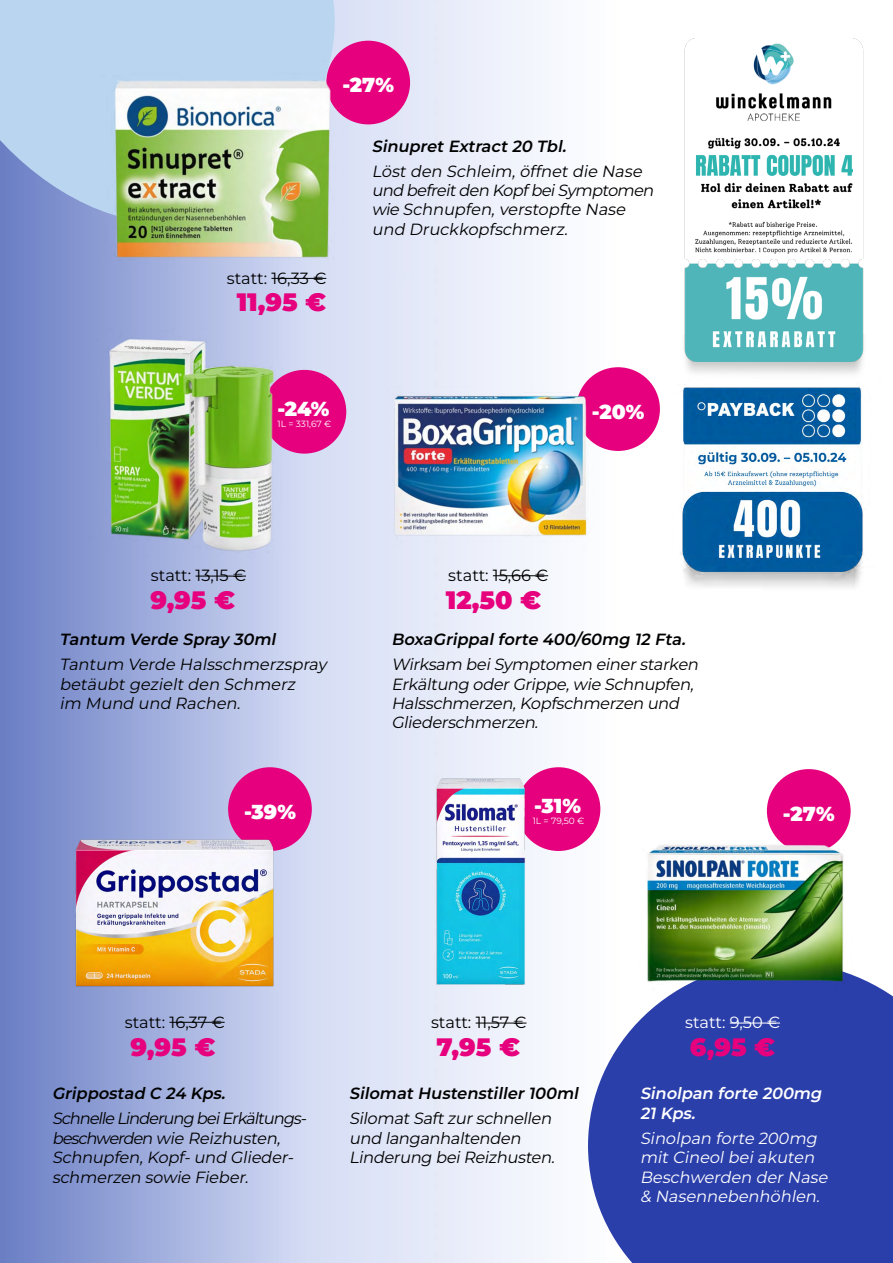
<style>
.page{position:relative;width:893px;height:1263px;background:#fff}
.page>*{position:absolute;margin:0;border:0;box-sizing:border-box;transform-origin:0 0}
.t1{font:900 25.2px "Montserrat";color:#e6007d}
.t2{font:900 20.25px "Montserrat";color:#fff}
.t3{font:italic 16.2px/19.5px "Montserrat";color:#000}
.t4{font:italic 600 16.2px "Montserrat";color:#000}
.t5{font:italic 16.2px "Montserrat";color:#fff}
.t6{font:16.2px "Montserrat";color:#000}
.t7{font:italic 600 16.2px "Montserrat";color:#fff}
.t8{font:16.2px "Montserrat";color:#fff}
.t9{font:9px "Montserrat";color:#fff}
</style>
<div class="page">
<img style="left:0;top:0;width:851px;height:1263px">
<div style="left:576px;top:367px;width:84px;height:84px;background:#e6007d;border-radius:50%"></div>
<div style="left:263px;top:370px;width:83px;height:84px;background:#e6007d;border-radius:50%"></div>
<svg style="left:588px;top:962px;width:305px;height:301px;background:#3e50b1"></svg>
<img style="left:672px;top:372px;width:192px;height:223px">
<svg style="left:0;top:0;width:418px;height:304px;background:#b7caea"></svg>
<img style="left:60px;top:325px;width:241px;height:233px">
<img style="left:384px;top:384px;width:219px;height:167px">
<hr style="left:196px;top:576px;width:50px;height:1px;background:#000">
<hr style="left:493px;top:575px;width:55px;height:1px;background:#000">
<hr style="left:271px;top:278px;width:55px;height:1px;background:#000">
<img style="left:674px;top:0;width:190px;height:387px">
<div style="left:326px;top:41px;width:84px;height:83px;background:#e6007d;border-radius:50%"></div>
<img style="left:89px;top:61px;width:255px;height:207px">
<div style="left:767px;top:769px;width:84px;height:84px;background:#e6007d;border-radius:50%"></div>
<div style="left:517px;top:767px;width:83px;height:84px;background:#e6007d;border-radius:50%"></div>
<hr style="left:476px;top:1023px;width:50px;height:1px;background:#000">
<hr style="left:730px;top:1023px;width:50px;height:1px;background:#fff">
<div style="left:228px;top:767px;width:84px;height:84px;background:#e6007d;border-radius:50%"></div>
<img style="left:65px;top:821px;width:219px;height:175px">
<hr style="left:169px;top:1022px;width:56px;height:1px;background:#000">
<img style="left:428px;top:770px;width:101px;height:233px">
<img style="left:637px;top:837px;width:216px;height:159px">
<p class="t2" style="left:342px;top:72px;width:53px">-27%</p>
<p class="t6" style="left:227px;top:267px;width:101px">statt: 16,33 €</p>
<p class="t1" style="left:237px;top:285px;width:91px">11,95 €</p>
<p class="t4" style="left:372px;top:135px;width:199px">Sinupret Extract 20 Tbl.</p>
<p class="t3" style="left:372px;top:161px;width:287px">Löstden Schleim,öffnetdie Nase und befreitden KopfbeiSymptomen wie Schnupfen,verstopfte Nase und Druckkopfschmerz.</p>
<p class="t2" style="left:277px;top:395px;width:54px">-24%</p>
<p class="t9" style="left:277px;top:417px;width:55px">1L = 331,67 €</p>
<p class="t2" style="left:592px;top:398px;width:54px">-20%</p>
<p class="t6" style="left:151px;top:565px;width:97px">statt: 13,15 €</p>
<p class="t1" style="left:150px;top:583px;width:86px">9,95 €</p>
<p class="t4" style="left:60px;top:629px;width:221px">Tantum Verde Spray 30ml</p>
<p class="t3" style="left:60px;top:654px;width:269px">Tantum Verde Halsschmerzspray betäubtgezieltden Schmerz</p>
<p class="t3" style="left:60px;top:693px;width:186px">im Mund und Rachen.</p>
<p class="t2" style="left:244px;top:798px;width:53px">-39%</p>
<p class="t6" style="left:448px;top:565px;width:101px">statt: 15,66 €</p>
<p class="t1" style="left:446px;top:583px;width:97px">12,50 €</p>
<p class="t4" style="left:391px;top:629px;width:299px">BoxaGrippalforte 400/60mg 12 Fta.</p>
<p class="t3" style="left:391px;top:654px;width:312px">Wirksam beiSymptomen einerstarken<br>Erkältung oderGrippe,wie Schnupfen,<br>Halsschmerzen,Kopfschmerzen und</p>
<p class="t3" style="left:391px;top:712px;width:152px">Gliederschmerzen.</p>
<p class="t2" style="left:534px;top:792px;width:48px">-31%</p>
<p class="t9" style="left:533px;top:815px;width:53px">1L = 79,50 €</p>
<p class="t2" style="left:783px;top:800px;width:53px">-27%</p>
<p class="t6" style="left:125px;top:1011px;width:101px">statt: 16,37 €</p>
<p class="t1" style="left:131px;top:1030px;width:86px">9,95 €</p>
<p class="t4" style="left:52px;top:1083px;width:178px">Grippostad C 24 Kps.</p>
<p class="t3" style="left:52px;top:1108px;width:259px">Schnelle Linderung beiErkältungs&shy;beschwerden wie Reizhusten,<br>Schnupfen,Kopf-und Glieder&shy;schmerzen sowie Fieber.</p>
<p class="t6" style="left:431px;top:1012px;width:97px">statt: 11,57 €</p>
<p class="t1" style="left:436px;top:1030px;width:85px">7,95 €</p>
<p class="t4" style="left:349px;top:1083px;width:234px">Silomat Hustenstiller 100ml</p>
<p class="t3" style="left:349px;top:1108px;width:207px">SilomatSaftzurschnellen</p>
<p class="t3" style="left:349px;top:1128px;width:176px">und langanhaltenden</p>
<p class="t3" style="left:349px;top:1147px;width:210px">Linderung beiReizhusten.</p>
<p class="t8" style="left:685px;top:1012px;width:96px">statt: 9,50 €</p>
<p class="t1" style="left:690px;top:1030px;width:87px">6,95 €</p>
<p class="t7" style="left:640px;top:1083px;width:187px">Sinolpan forte 200mg</p>
<p class="t7" style="left:640px;top:1102px;width:60px">21Kps.</p>
<p class="t5" style="left:640px;top:1127px;width:182px">Sinolpan forte 200mg</p>
<p class="t5" style="left:640px;top:1146px;width:179px">mitCineolbeiakuten</p>
<p class="t5" style="left:640px;top:1166px;width:193px">Beschwerden derNase</p>
<p class="t5" style="left:640px;top:1185px;width:185px">&amp; Nasennebenhöhlen.</p>
</div>
